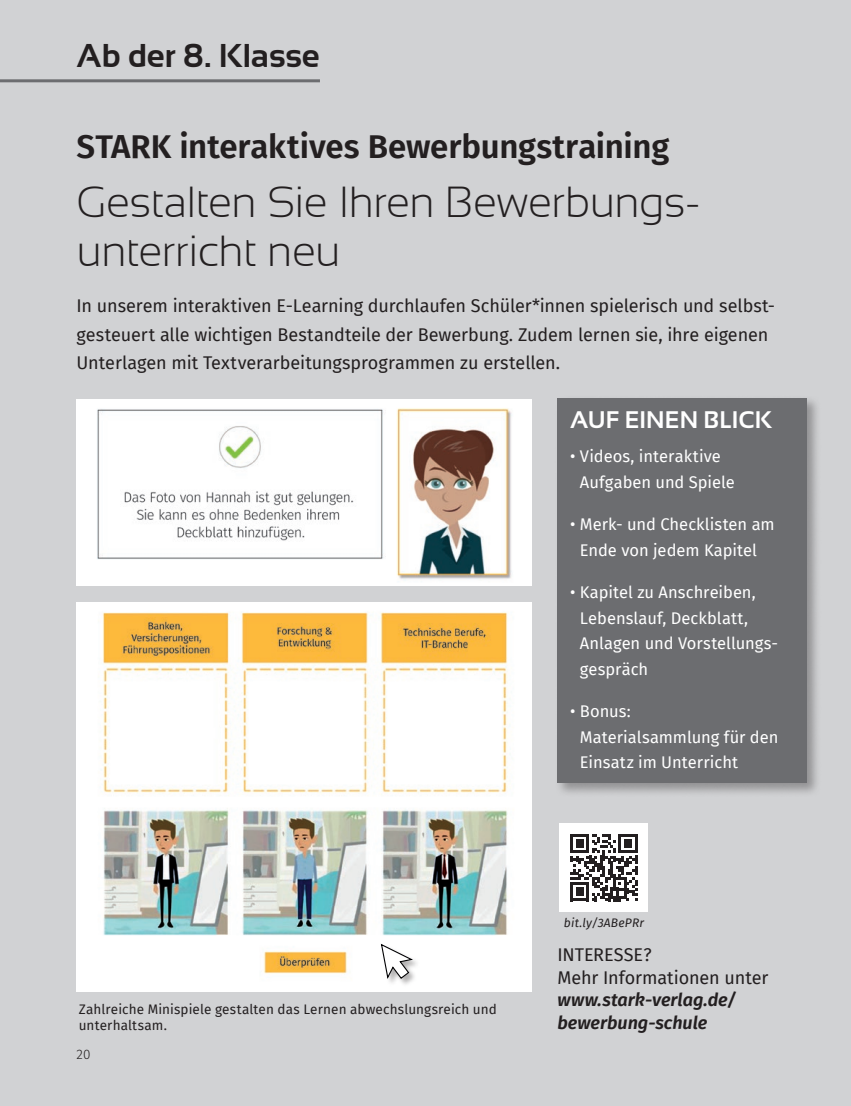
<style>
.page{position:relative;width:851px;height:1106px;background:#fff}
.page>*{position:absolute;margin:0;border:0;box-sizing:border-box;transform-origin:0 0}
.t1{font:300 43.5px/49.5px "Sansation";letter-spacing:-.01em;color:#231f20}
.t2{font:600 33px "Fira Sans";letter-spacing:-.005em;color:#231f20}
.t3{font:700 33px "Sansation";letter-spacing:-.005em;color:#231f20}
.t4{font:700 24px "Sansation";letter-spacing:.005em;color:#fff}
.t5{font:18px/28.5px "Fira Sans";letter-spacing:-.005em;color:#231f20}
.t6{font:italic 600 18px/22.5px "Fira Sans";color:#231f20}
.t7{font:16.5px/25.5px "Fira Sans";color:#fff}
.t8{font:13.5px/16.5px "Fira Sans";letter-spacing:.01em;color:#231f20}
.t9{font:300 13.5px "Fira Sans";color:#231f20}
.t10{font:italic 12.15px "Fira Sans";letter-spacing:.015em;color:#231f20}
</style>
<div class="page">
<hr style="left:850px;top:0;width:1px;height:1106px;background:#d1d2d4">
<div style="left:0;top:0;width:850px;height:1106px;background:#d1d2d4"></div>
<hr style="left:0;top:79px;width:320px;height:3px;background:#6c6d70">
<div style="left:554px;top:395px;width:267px;height:402px;background:#231f20;opacity:.35"></div>
<div style="left:557px;top:398px;width:249px;height:384px;background:#6c6d70"></div>
<img style="left:77px;top:399px;width:454px;height:186px">
<img style="left:77px;top:602px;width:454px;height:389px">
<div style="left:380px;top:943px;width:41px;height:44px;background:#231f20;opacity:.35"></div>
<svg style="left:380px;top:942px;width:34px;height:38px"></svg>
<div style="left:559px;top:824px;width:89px;height:88px;background:#fff"></div>
<svg style="left:570px;top:834px;width:67px;height:67px"></svg>
<h2 class="t3" style="left:77px;top:37px;width:245px">Ab der 8. Klasse</h2>
<h2 class="t2" style="left:77px;top:120px;width:594px">STARK interaktives Bewerbungstraining</h2>
<h1 class="t1" style="left:77px;top:177px;width:625px">Gestalten Sie Ihren Bewerbungs&shy;unterricht neu</h1>
<p class="t5" style="left:77px;top:291px;width:700px">In unserem interaktiven E-Learning durchlaufen Schüler*innen spielerisch und selbst&shy;gesteuert alle wichtigen Bestandteile der Bewerbung. Zudem lernen sie, ihre eigenen<br>Unterlagen mit Textverarbeitungsprogrammen zu erstellen.</p>
<h3 class="t4" style="left:570px;top:406px;width:203px">AUF EINEN BLICK</h3>
<p class="t7" style="left:579px;top:443px;width:156px;text-indent:-10px">• Videos, interaktive<br>Aufgaben und Spiele</p>
<p class="t7" style="left:570px;top:511px;width:206px;text-align:center">• Merk- und Checklisten am<br>Ende von jedem Kapitel</p>
<p class="t7" style="left:579px;top:579px;width:200px;text-indent:-10px">• Kapitel zu Anschreiben,<br>Lebenslauf, Deckblatt,<br>Anlagen und Vorstellungs&shy;gespräch</p>
<p class="t7" style="left:579px;top:698px;width:200px;text-indent:-10px">• Bonus:<br>Materialsammlung für den<br>Einsatz im Unterricht</p>
<p class="t8" style="left:79px;top:1000px;width:419px">Zahlreiche Minispiele gestalten das Lernen abwechslungsreich und unterhaltsam.</p>
<p class="t9" style="left:77px;top:1044px;width:16px">20</p>
<p class="t10" style="left:563px;top:913px;width:82px">bit.ly/3ABePRr</p>
<p class="t5" style="left:557px;top:943px;width:212px;line-height:22.5px">INTERESSE?<br>Mehr Informationen unter</p>
<p class="t6" style="left:557px;top:987px;width:180px">www.stark-verlag.de/ bewerbung-schule</p>
</div>
